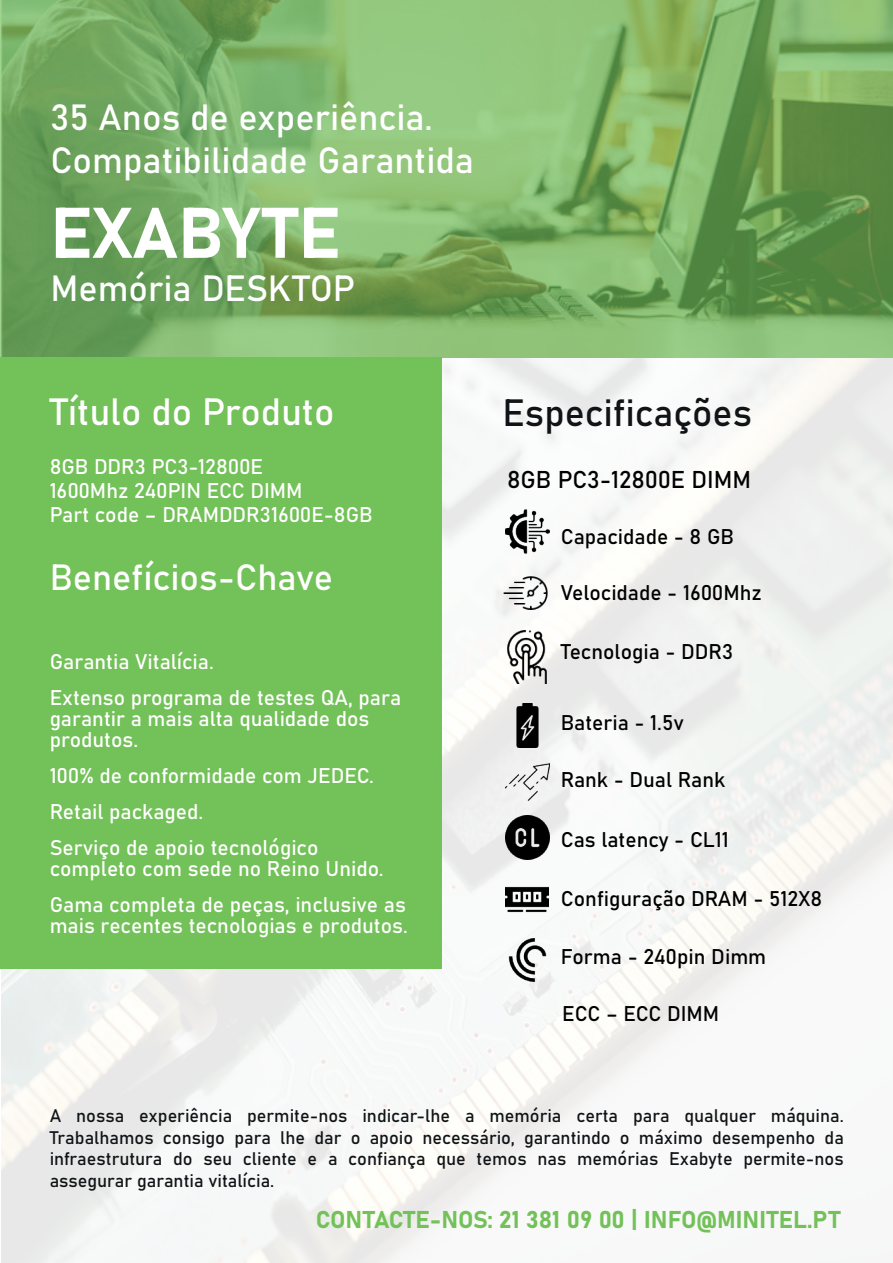
<style>
.page{position:relative;width:893px;height:1263px;background:#fff}
.page>*{position:absolute;margin:0;border:0;box-sizing:border-box;transform-origin:0 0}
.t1{font:70.5px "Bahnschrift";color:#fff}
.t2{font:37.5px "Bahnschrift";color:#fff}
.t3{font:37.5px "Bahnschrift";color:#111416}
.t4{font:36px/43.2px "Bahnschrift";color:#fff}
.t5{font:24px "Bahnschrift";color:#73c159}
.t6{font:24px "Bahnschrift";letter-spacing:-.005em;color:#000001}
.t7{font:21px/36px "Bahnschrift";color:#fff}
.t8{font:21px "Bahnschrift";color:#000001}
.t9{font:18px/21.6px "Bahnschrift";color:#111416;text-align:justify}
</style>
<div class="page">
<div style="left:0;top:355px;width:893px;height:908px;background:linear-gradient(to right,#f1f2f1,#f6f6f5)"></div>
<svg style="left:0;top:0;width:893px;height:358px;background:#7baf66"></svg>
<div style="left:0;top:358px;width:441px;height:611px;background:#73c159"></div>
<img style="left:505px;top:510px;width:44px;height:44px">
<img style="left:501px;top:572px;width:52px;height:44px">
<img style="left:499px;top:630px;width:56px;height:53px">
<img style="left:505px;top:703px;width:44px;height:44px">
<img style="left:505px;top:762px;width:44px;height:39px">
<img style="left:505px;top:816px;width:44px;height:43px">
<img style="left:506px;top:878px;width:42px;height:42px">
<img style="left:505px;top:938px;width:44px;height:44px">
<h3 class="t4" style="left:50px;top:93px;width:425px">35 Anos de experiência.<br>Compatibilidade Garantida</h3>
<h1 class="t1" style="left:50px;top:179px;width:292px">EXABYTE</h1>
<h3 class="t4" style="left:50px;top:264px;width:306px">Memória DESKTOP</h3>
<h2 class="t2" style="left:50px;top:383px;width:286px">Título do Produto</h2>
<p class="t7" style="left:50px;top:453px;width:325px;line-height:24px">8GB DDR3 PC3-12800E<br>1600Mhz 240PIN ECC DIMM<br>Part code – DRAMDDR31600E-8GB</p>
<h3 class="t4" style="left:50px;top:553px;width:285px">Benefícios-Chave</h3>
<p class="t7" style="left:50px;top:642px;width:353px">Garantia Vitalícia.<br>Extenso programa de testes QA, para</p>
<p class="t7" style="left:50px;top:707px;width:321px;line-height:21px">garantir a mais alta qualidade dos produtos.</p>
<p class="t7" style="left:50px;top:756px;width:326px">100% de conformidade com JEDEC.<br>Retail packaged.<br>Serviço de apoio tecnológico</p>
<p class="t7" style="left:50px;top:849px;width:358px">completo com sede no Reino Unido.<br>Gama completa de peças, inclusive as</p>
<p class="t7" style="left:50px;top:906px;width:360px">mais recentes tecnologias e produtos.</p>
<h2 class="t3" style="left:502px;top:384px;width:251px">Especificações</h2>
<p class="t6" style="left:507px;top:461px;width:245px">8GB PC3-12800E DIMM</p>
<p class="t8" style="left:561px;top:520px;width:175px">Capacidade - 8 GB</p>
<p class="t8" style="left:561px;top:576px;width:203px">Velocidade - 1600Mhz</p>
<p class="t8" style="left:561px;top:635px;width:174px">Tecnologia - DDR3</p>
<p class="t8" style="left:561px;top:706px;width:125px">Bateria - 1.5v</p>
<p class="t8" style="left:561px;top:764px;width:166px">Rank - Dual Rank</p>
<p class="t8" style="left:561px;top:823px;width:170px">Cas latency - CL11</p>
<p class="t8" style="left:561px;top:883px;width:263px">Configuração DRAM - 512X8</p>
<p class="t8" style="left:561px;top:940px;width:207px">Forma - 240pin Dimm</p>
<p class="t8" style="left:562px;top:998px;width:159px">ECC – ECC DIMM</p>
<p class="t9" style="left:50px;top:1103px;width:796px">A nossa experiência permite-nos indicar-lhe a memória certa para qualquer máquina.<br>Trabalhamos consigo para lhe dar o apoio necessário, garantindo o máximo desempenho da infraestrutura do seu cliente e a confiança que temos nas memórias Exabyte permite-nos assegurar garantia vitalícia.</p>
<p class="t5" style="left:316px;top:1202px;width:526px">CONTACTE-NOS: 21 381 09 00 | INFO@MINITEL.PT</p>
</div>
